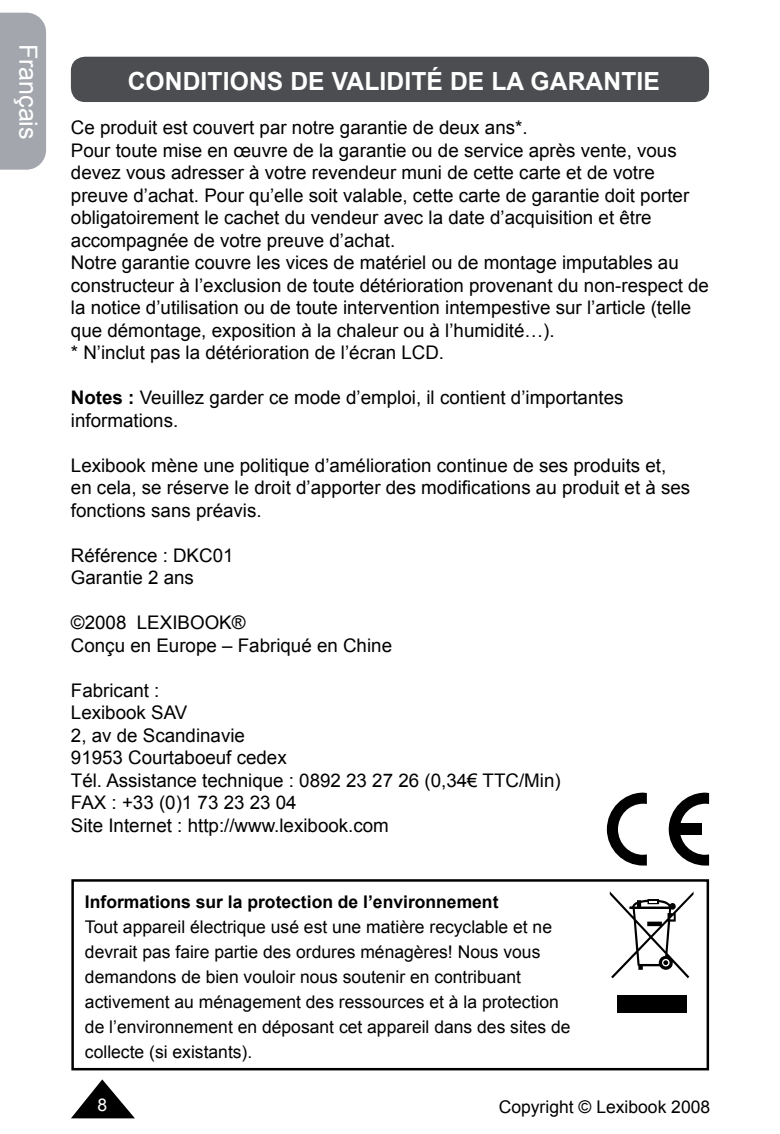
<style>
.page{position:relative;width:780px;height:1134px;background:#fff}
.page>*{position:absolute;margin:0;border:0;box-sizing:border-box;transform-origin:0 0}
.t1{font:700 25px "Arial";letter-spacing:.005em;color:#fff}
.t2{font:25px "Arial";color:#fff}
.t3{font:18.75px/22.5px "Arial";color:#000}
.t4{font:17.5px/25px "Arial";color:#000}
.t5{font:700 17.5px "Arial";color:#000}
.s1{font-weight:700}
</style>
<div class="page">
<svg style="left:71px;top:1079px;width:64px;height:39px"></svg>
<div style="left:0;top:13px;width:46px;height:157px;background:#a3a6ac"></div>
<div style="left:71px;top:57px;width:638px;height:45px;background:#4b4d50;border-radius:14px"></div>
<div style="left:71px;top:879px;width:638px;height:191px;border:2px solid #000"></div>
<svg style="left:607px;top:793px;width:39px;height:72px"></svg>
<svg style="left:668px;top:793px;width:41px;height:72px"></svg>
<div style="left:672px;top:824px;width:29px;height:11px;background:#000"></div>
<svg style="left:609px;top:891px;width:84px;height:87px"></svg>
<div style="left:616px;top:995px;width:70px;height:18px;background:#000"></div>
<h1 class="t2" style="left:42px;top:44px;width:97px;rotate:90deg">Français</h1>
<h1 class="t1" style="left:128px;top:67px;width:533px">CONDITIONS DE VALIDITÉ DE LA GARANTIE</h1>
<p class="t3" style="left:71px;top:116px;width:639px">Ce produit est couvert par notre garantie de deux ans*.<br>Pour toute mise en œuvre de la garantie ou de service après vente, vous devez vous adresser à votre revendeur muni de cette carte et de votre preuve d’achat. Pour qu’elle soit valable, cette carte de garantie doit porter obligatoirement le cachet du vendeur avec la date d’acquisition et être accompagnée de votre preuve d’achat.<br>Notre garantie couvre les vices de matériel ou de montage imputables au constructeur à l’exclusion de toute détérioration provenant du non-respect de la notice d’utilisation ou de toute intervention intempestive sur l’article (telle que démontage, exposition à la chaleur ou à l’humidité…).<br>* N’inclut pas la détérioration de l’écran LCD.</p>
<p class="t3" style="left:71px;top:386px;width:554px"><span class="s1">Notes :</span> Veuillez garder ce mode d’emploi, il contient d’importantes informations.</p>
<p class="t3" style="left:71px;top:454px;width:621px">Lexibook mène une politique d’amélioration continue de ses produits et, en cela, se réserve le droit d’apporter des modifications au produit et à ses fonctions sans préavis.</p>
<p class="t3" style="left:71px;top:544px;width:164px">Référence : DKC01<br>Garantie 2 ans</p>
<p class="t3" style="left:71px;top:611px;width:322px">©2008 LEXIBOOK®<br>Conçu en Europe – Fabriqué en Chine</p>
<p class="t3" style="left:71px;top:679px;width:491px">Fabricant :<br>Lexibook SAV<br>2, av de Scandinavie<br>91953 Courtaboeuf cedex<br>Tél. Assistance technique : 0892 23 27 26 (0,34€ TTC/Min)<br>FAX : +33 (0)1 73 23 23 04<br>Site Internet : http://www.lexibook.com</p>
<p class="t5" style="left:85px;top:891px;width:415px">Informations sur la protection de l’environnement</p>
<p class="t4" style="left:85px;top:914px;width:487px">Tout appareil électrique usé est une matière recyclable et ne devrait pas faire partie des ordures ménagères! Nous vous demandons de bien vouloir nous soutenir en contribuant activement au ménagement des ressources et à la protection de l’environnement en déposant cet appareil dans des sites de collecte (si existants).</p>
<p class="t4" style="left:498px;top:1095px;width:213px">Copyright © Lexibook 2008</p>
</div>
